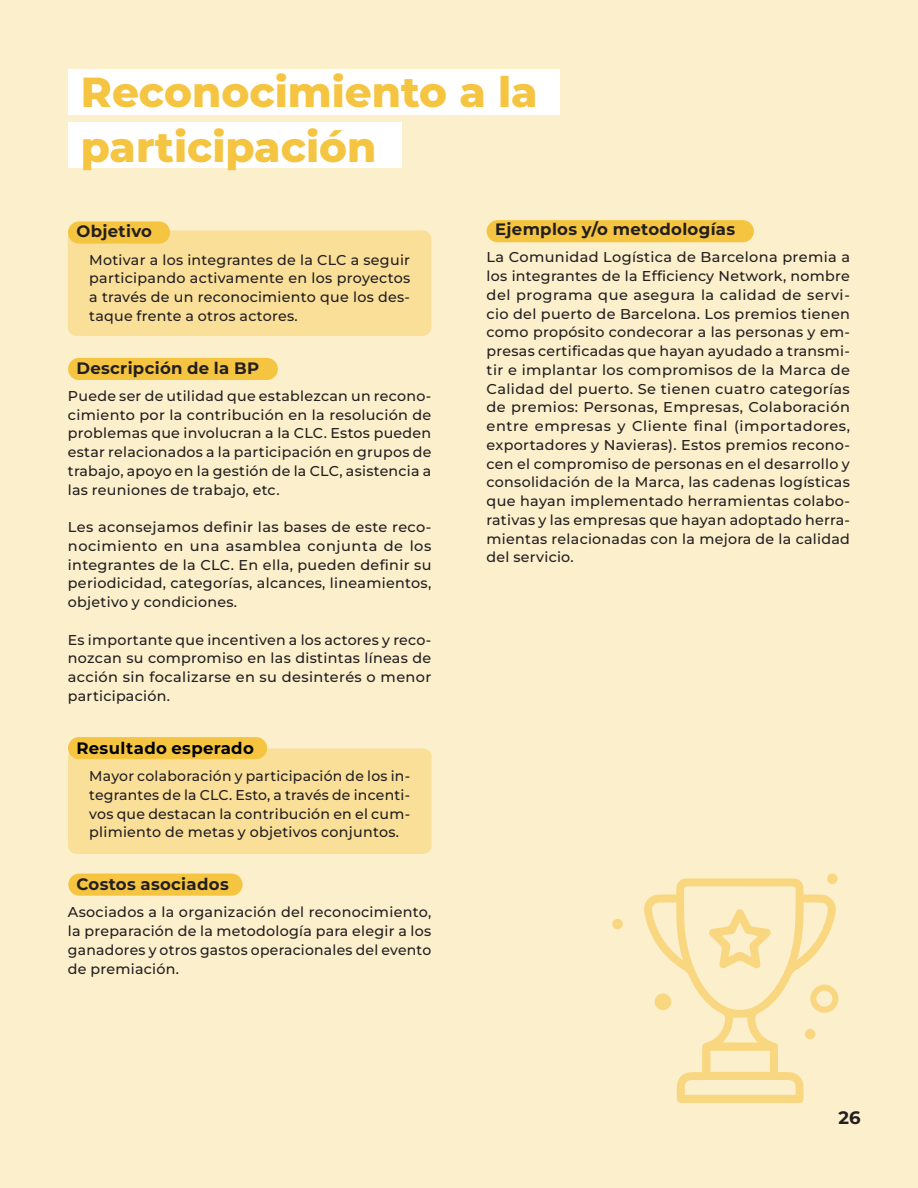
<style>
.page{position:relative;width:918px;height:1188px;background:#fcefcc}
.page>*{position:absolute;margin:0;border:0;box-sizing:border-box;transform-origin:0 0}
.titulo_bp_amarillo{font:800 42px "Montserrat";color:#f5c440}
.t1{font:700 18px "Montserrat";color:#231f20}
.subtitulo_negro{font:700 16.5px "Montserrat";letter-spacing:.02em;color:#231f20}
.subtitulo_negro-2{font:700 16.5px "Montserrat";letter-spacing:.02em;color:#000}
.Cuerpo_texto_1{font:500 14.25px/18.8px "Montserrat";letter-spacing:.02em;color:#231f20;text-align:justify}
.cuerpo_texto_cuadro_2{font:500 14.25px/18.8px "Montserrat";letter-spacing:.02em;color:#231f20;text-align:justify}
</style>
<div class="page">
<div style="left:68px;top:230px;width:363px;height:106px;background:#fadf99;border-radius:9px"></div>
<div style="left:68px;top:221px;width:102px;height:23px;background:#f5c440;border-radius:11px"></div>
<div style="left:68px;top:358px;width:210px;height:22px;background:#f5c440;border-radius:11px"></div>
<div style="left:68px;top:749px;width:364px;height:105px;background:#fadf99;border-radius:9px"></div>
<div style="left:487px;top:220px;width:267px;height:22px;background:#f5c440;border-radius:11px"></div>
<div style="left:68px;top:69px;width:492px;height:45px;background:#fff"></div>
<div style="left:68px;top:123px;width:334px;height:45px;background:#fff"></div>
<div style="left:68px;top:874px;width:175px;height:22px;background:#f5c440;border-radius:11px"></div>
<div style="left:68px;top:737px;width:199px;height:22px;background:#f5c440;border-radius:11px"></div>
<div style="left:827px;top:874px;width:11px;height:10px;background:#f9d780;border-radius:50%"></div>
<div style="left:612px;top:919px;width:11px;height:10px;background:#f9d780;border-radius:50%"></div>
<svg style="left:644px;top:878px;width:194px;height:225px"></svg>
<p class="titulo_bp_amarillo" style="left:81px;top:61px;width:458px">Reconocimiento a la</p>
<p class="titulo_bp_amarillo" style="left:81px;top:116px;width:297px">participación</p>
<p class="subtitulo_negro" style="left:76px;top:220px;width:77px">Objetivo</p>
<p class="cuerpo_texto_cuadro_2" style="left:89px;top:250px;width:323px">Motivar a los integrantes de la CLC a seguir participando activamente en los proyectos a través de un reconocimiento que los des&shy;taque frente a otros actores.</p>
<p class="subtitulo_negro" style="left:76px;top:356px;width:184px">Descripción de la BP</p>
<p class="Cuerpo_texto_1" style="left:68px;top:386px;width:365px">Puede ser de utilidad que establezcan un recono&shy;cimiento por la contribución en la resolución de problemas que involucran a la CLC. Estos pueden estar relacionados a la participación en grupos de trabajo, apoyo en la gestión de la CLC, asistencia a las reuniones de trabajo, etc.</p>
<p class="Cuerpo_texto_1" style="left:68px;top:517px;width:365px">Les aconsejamos definir las bases de este reco&shy;nocimiento en una asamblea conjunta de los integrantes de la CLC. En ella, pueden definir su periodicidad, categorías, alcances, lineamientos, objetivo y condiciones.</p>
<p class="Cuerpo_texto_1" style="left:68px;top:630px;width:365px">Es importante que incentiven a los actores y reco&shy;nozcan su compromiso en las distintas líneas de acción sin focalizarse en su desinterés o menor participación.</p>
<p class="subtitulo_negro-2" style="left:76px;top:736px;width:179px">Resultado esperado</p>
<p class="cuerpo_texto_cuadro_2" style="left:89px;top:766px;width:322px">Mayor colaboración y participación de los in&shy;tegrantes de la CLC. Esto, a través de incenti&shy;vos que destacan la contribución en el cum&shy;plimiento de metas y objetivos conjuntos.</p>
<p class="subtitulo_negro" style="left:76px;top:872px;width:154px">Costos asociados</p>
<p class="Cuerpo_texto_1" style="left:68px;top:902px;width:365px">Asociados a la organización del reconocimiento, la preparación de la metodología para elegir a los ganadores y otros gastos operacionales del evento de premiación.</p>
<p class="subtitulo_negro" style="left:495px;top:217px;width:242px">Ejemplos y/o metodologías</p>
<p class="Cuerpo_texto_1" style="left:487px;top:247px;width:365px">La Comunidad Logística de Barcelona premia a los integrantes de la Efficiency Network, nombre del programa que asegura la calidad de servi&shy;cio del puerto de Barcelona. Los premios tienen como propósito condecorar a las personas y em&shy;presas certificadas que hayan ayudado a transmi&shy;tir e implantar los compromisos de la Marca de Calidad del puerto. Se tienen cuatro categorías de premios: Personas, Empresas, Colaboración entre empresas y Cliente final (importadores, exportadores y Navieras). Estos premios recono&shy;cen el compromiso de personas en el desarrollo y consolidación de la Marca, las cadenas logísticas que hayan implementado herramientas colabo&shy;rativas y las empresas que hayan adoptado herra&shy;mientas relacionadas con la mejora de la calidad del servicio.</p>
<p class="t1" style="left:838px;top:1104px;width:24px">26</p>
</div>
